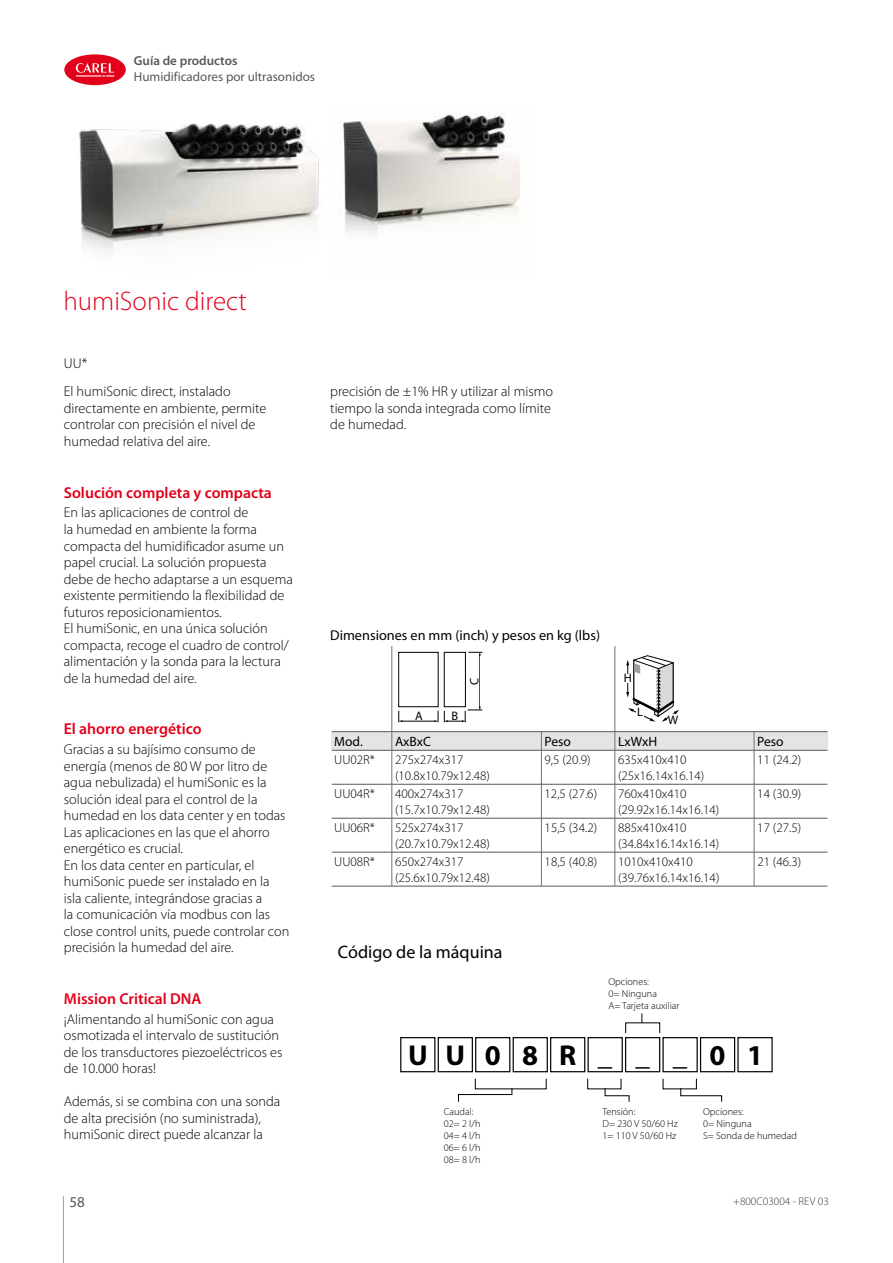
<style>
.page{position:relative;width:893px;height:1263px;background:#fff}
.page>*{position:absolute;margin:0;border:0;box-sizing:border-box;transform-origin:0 0}
.t1{font:700 28.8px "Myriad Pro";letter-spacing:.725em;color:#000}
.t2{font:300 27px "Myriad Pro";color:#e2001a}
.t3{font:18px "Myriad Pro";color:#000}
.t4{font:600 15.75px "Myriad Pro";color:#e2001a}
.t5{font:15px "Myriad Pro";color:#58585a}
.t6{font:300 14.25px/16.5px "Myriad Pro";color:#000}
.t7{font:14.25px "Myriad Pro";color:#000}
.t8{font:13.5px "Myriad Pro";color:#000}
.t9{font:300 13.05px/15.6px "Myriad Pro";color:#000}
.t10{font:13.05px "Myriad Pro";color:#58585a}
.t11{font:600 13.05px "Myriad Pro";color:#58585a}
.t12{font:12.45px "Myriad Pro";color:#000}
.t13{font:12.3px "Myriad Pro";color:#000}
.t14{font:300 11.25px "Myriad Pro";color:#3e3d40}
.t15{font:300 10.2px/12px "Myriad Pro";color:#000}
</style>
<div class="page">
<hr style="left:63px;top:1196px;width:1px;height:67px;background:#9c9e9f">
<div style="left:64px;top:54px;width:62px;height:31px;background:#e2001a;border-radius:50%"></div>
<svg style="left:76px;top:63px;width:38px;height:14px"></svg>
<img style="left:79px;top:123px;width:240px;height:130px">
<img style="left:339px;top:113px;width:182px;height:121px">
<div style="left:400px;top:1037px;width:35px;height:35px;border:1px solid #000"></div>
<div style="left:438px;top:1037px;width:35px;height:35px;border:1px solid #000"></div>
<div style="left:475px;top:1037px;width:35px;height:35px;border:1px solid #000"></div>
<div style="left:513px;top:1037px;width:35px;height:35px;border:1px solid #000"></div>
<div style="left:550px;top:1037px;width:35px;height:35px;border:1px solid #000"></div>
<div style="left:588px;top:1037px;width:35px;height:35px;border:1px solid #000"></div>
<div style="left:625px;top:1037px;width:35px;height:35px;border:1px solid #000"></div>
<div style="left:662px;top:1037px;width:36px;height:35px;border:1px solid #000"></div>
<div style="left:700px;top:1037px;width:35px;height:35px;border:1px solid #000"></div>
<div style="left:737px;top:1037px;width:36px;height:35px;border:1px solid #000"></div>
<svg style="left:604px;top:1087px;width:26px;height:15px"></svg>
<svg style="left:680px;top:1089px;width:42px;height:13px"></svg>
<svg style="left:458px;top:1087px;width:55px;height:15px"></svg>
<hr style="left:391px;top:646px;width:1px;height:85px;background:#707172">
<hr style="left:614px;top:646px;width:1px;height:85px;background:#707172">
<svg style="left:331px;top:732px;width:497px;height:18px;background:#dfe0e0"></svg>
<hr style="left:391px;top:750px;width:1px;height:34px;background:#707172">
<hr style="left:541px;top:750px;width:1px;height:34px;background:#707172">
<hr style="left:614px;top:750px;width:1px;height:34px;background:#707172">
<hr style="left:754px;top:750px;width:1px;height:34px;background:#707172">
<hr style="left:391px;top:784px;width:1px;height:34px;background:#707172">
<hr style="left:541px;top:784px;width:1px;height:34px;background:#707172">
<hr style="left:614px;top:784px;width:1px;height:34px;background:#707172">
<hr style="left:754px;top:784px;width:1px;height:34px;background:#707172">
<hr style="left:391px;top:818px;width:1px;height:34px;background:#707172">
<hr style="left:541px;top:818px;width:1px;height:34px;background:#707172">
<hr style="left:614px;top:818px;width:1px;height:34px;background:#707172">
<hr style="left:754px;top:818px;width:1px;height:34px;background:#707172">
<hr style="left:391px;top:852px;width:1px;height:34px;background:#707172">
<hr style="left:541px;top:852px;width:1px;height:34px;background:#707172">
<hr style="left:614px;top:852px;width:1px;height:34px;background:#707172">
<hr style="left:754px;top:852px;width:1px;height:34px;background:#707172">
<hr style="left:332px;top:731px;width:60px;height:1px;background:#58585a">
<hr style="left:392px;top:731px;width:149px;height:1px;background:#58585a">
<hr style="left:541px;top:731px;width:74px;height:1px;background:#58585a">
<hr style="left:615px;top:731px;width:139px;height:1px;background:#58585a">
<hr style="left:754px;top:731px;width:73px;height:1px;background:#58585a">
<hr style="left:332px;top:750px;width:60px;height:1px;background:#58585a">
<hr style="left:392px;top:750px;width:149px;height:1px;background:#58585a">
<hr style="left:541px;top:750px;width:74px;height:1px;background:#58585a">
<hr style="left:615px;top:750px;width:139px;height:1px;background:#58585a">
<hr style="left:754px;top:750px;width:73px;height:1px;background:#58585a">
<hr style="left:332px;top:784px;width:60px;height:1px;background:#58585a">
<hr style="left:392px;top:784px;width:149px;height:1px;background:#58585a">
<hr style="left:541px;top:784px;width:74px;height:1px;background:#58585a">
<hr style="left:615px;top:784px;width:139px;height:1px;background:#58585a">
<hr style="left:754px;top:784px;width:73px;height:1px;background:#58585a">
<hr style="left:332px;top:818px;width:60px;height:1px;background:#58585a">
<hr style="left:392px;top:818px;width:149px;height:1px;background:#58585a">
<hr style="left:541px;top:818px;width:74px;height:1px;background:#58585a">
<hr style="left:615px;top:818px;width:139px;height:1px;background:#58585a">
<hr style="left:754px;top:818px;width:73px;height:1px;background:#58585a">
<hr style="left:332px;top:852px;width:60px;height:1px;background:#58585a">
<hr style="left:392px;top:852px;width:149px;height:1px;background:#58585a">
<hr style="left:541px;top:852px;width:74px;height:1px;background:#58585a">
<hr style="left:615px;top:852px;width:139px;height:1px;background:#58585a">
<hr style="left:754px;top:852px;width:73px;height:1px;background:#58585a">
<hr style="left:332px;top:886px;width:60px;height:1px;background:#58585a">
<hr style="left:392px;top:886px;width:149px;height:1px;background:#58585a">
<hr style="left:541px;top:886px;width:74px;height:1px;background:#58585a">
<hr style="left:615px;top:886px;width:139px;height:1px;background:#58585a">
<hr style="left:754px;top:886px;width:73px;height:1px;background:#58585a">
<svg style="left:398px;top:652px;width:84px;height:70px"></svg>
<svg style="left:626px;top:655px;width:53px;height:67px"></svg>
<p class="t11" style="left:134px;top:52px;width:105px">Guía de productos</p>
<p class="t10" style="left:134px;top:68px;width:183px">Humidificadores por ultrasonidos</p>
<h2 class="t2" style="left:63px;top:285px;width:185px">humiSonic direct</h2>
<p class="t6" style="left:64px;top:355px;width:25px">UU*</p>
<p class="t6" style="left:64px;top:383px;width:204px">El humiSonic direct, instalado directamente en ambiente, permite controlar con precisión el nivel de humedad relativa del aire.</p>
<p class="t4" style="left:64px;top:482px;width:210px">Solución completa y compacta</p>
<p class="t6" style="left:64px;top:504px;width:231px">En las aplicaciones de control de<br>la humedad en ambiente la forma compacta del humidificador asume un papel crucial. La solución propuesta debe de hecho adaptarse a un esquema existente permitiendo la flexibilidad de futuros reposicionamientos.<br>El humiSonic, en una única solución compacta, recoge el cuadro de control/ alimentación y la sonda para la lectura de la humedad del aire.</p>
<p class="t4" style="left:64px;top:719px;width:139px">El ahorro energético</p>
<p class="t6" style="left:64px;top:741px;width:227px">Gracias a su bajísimo consumo de energía (menos de 80 W por litro de agua nebulizada) el humiSonic es la solución ideal para el control de la humedad en los data center y en todas Las aplicaciones en las que el ahorro energético es crucial.<br>En los data center en particular, el humiSonic puede ser instalado en la isla caliente, integrándose gracias a<br>la comunicación vía modbus con las close control units, puede controlar con precisión la humedad del aire.</p>
<p class="t4" style="left:64px;top:989px;width:139px">Mission Critical DNA</p>
<p class="t6" style="left:64px;top:1010px;width:220px">¡Alimentando al humiSonic con agua osmotizada el intervalo de sustitución de los transductores piezoeléctricos es de 10.000 horas!</p>
<p class="t6" style="left:64px;top:1093px;width:218px">Además, si se combina con una sonda de alta precisión (no suministrada), humiSonic direct puede alcanzar la</p>
<p class="t5" style="left:69px;top:1193px;width:17px">58</p>
<p class="t6" style="left:330px;top:383px;width:224px">precisión de ±1% HR y utilizar al mismo tiempo la sonda integrada como límite de humedad.</p>
<p class="t7" style="left:330px;top:627px;width:271px">Dimensiones en mm (inch) y pesos en kg (lbs)</p>
<p class="t13" style="left:467px;top:685px;width:9px;rotate:-90deg">C</p>
<p class="t12" style="left:624px;top:670px;width:10px">H</p>
<p class="t13" style="left:415px;top:708px;width:9px">A</p>
<p class="t13" style="left:452px;top:708px;width:8px">B</p>
<p class="t12" style="left:637px;top:704px;width:7px">L</p>
<p class="t12" style="left:668px;top:712px;width:12px">W</p>
<p class="t8" style="left:334px;top:733px;width:30px">Mod.</p>
<p class="t8" style="left:395px;top:733px;width:37px">AxBxC</p>
<p class="t8" style="left:545px;top:733px;width:28px">Peso</p>
<p class="t8" style="left:618px;top:733px;width:41px">LxWxH</p>
<p class="t8" style="left:757px;top:733px;width:28px">Peso</p>
<p class="t9" style="left:334px;top:752px;width:42px">UU02R*</p>
<p class="t9" style="left:395px;top:752px;width:96px">275x274x317 (10.8x10.79x12.48)</p>
<p class="t9" style="left:545px;top:752px;width:48px">9,5 (20.9)</p>
<p class="t9" style="left:618px;top:752px;width:88px">635x410x410 (25x16.14x16.14)</p>
<p class="t9" style="left:757px;top:752px;width:45px">11 (24.2)</p>
<p class="t9" style="left:334px;top:786px;width:42px">UU04R*</p>
<p class="t9" style="left:395px;top:786px;width:96px">400x274x317 (15.7x10.79x12.48)</p>
<p class="t9" style="left:545px;top:786px;width:54px">12,5 (27.6)</p>
<p class="t9" style="left:618px;top:786px;width:103px">760x410x410 (29.92x16.14x16.14)</p>
<p class="t9" style="left:757px;top:786px;width:45px">14 (30.9)</p>
<p class="t9" style="left:334px;top:820px;width:42px">UU06R*</p>
<p class="t9" style="left:395px;top:820px;width:96px">525x274x317 (20.7x10.79x12.48)</p>
<p class="t9" style="left:545px;top:820px;width:54px">15,5 (34.2)</p>
<p class="t9" style="left:618px;top:820px;width:103px">885x410x410 (34.84x16.14x16.14)</p>
<p class="t9" style="left:757px;top:820px;width:45px">17 (27.5)</p>
<p class="t9" style="left:334px;top:854px;width:42px">UU08R*</p>
<p class="t9" style="left:395px;top:854px;width:96px">650x274x317 (25.6x10.79x12.48)</p>
<p class="t9" style="left:545px;top:854px;width:54px">18,5 (40.8)</p>
<p class="t9" style="left:618px;top:854px;width:103px">1010x410x410 (39.76x16.14x16.14)</p>
<p class="t9" style="left:757px;top:854px;width:45px">21 (46.3)</p>
<p class="t3" style="left:338px;top:941px;width:166px">Código de la máquina</p>
<p class="t15" style="left:608px;top:976px;width:73px">Opciones:<br>0= Ninguna<br>A= Tarjeta auxiliar</p>
<h1 class="t1" style="left:408px;top:1037px;width:357px">UU08R___01</h1>
<p class="t15" style="left:444px;top:1105px;width:38px">Caudal:<br>02= 2 l/h<br>04= 4 l/h<br>06= 6 l/h<br>08= 8 l/h</p>
<p class="t15" style="left:602px;top:1105px;width:77px">Tensión:<br>D= 230 V 50/60 Hz<br>1= 110 V 50/60 Hz</p>
<p class="t15" style="left:703px;top:1105px;width:95px">Opciones:<br>0= Ninguna<br>S= Sonda de humedad</p>
<p class="t14" style="left:733px;top:1194px;width:97px">+800C03004 - REV 03</p>
</div>
